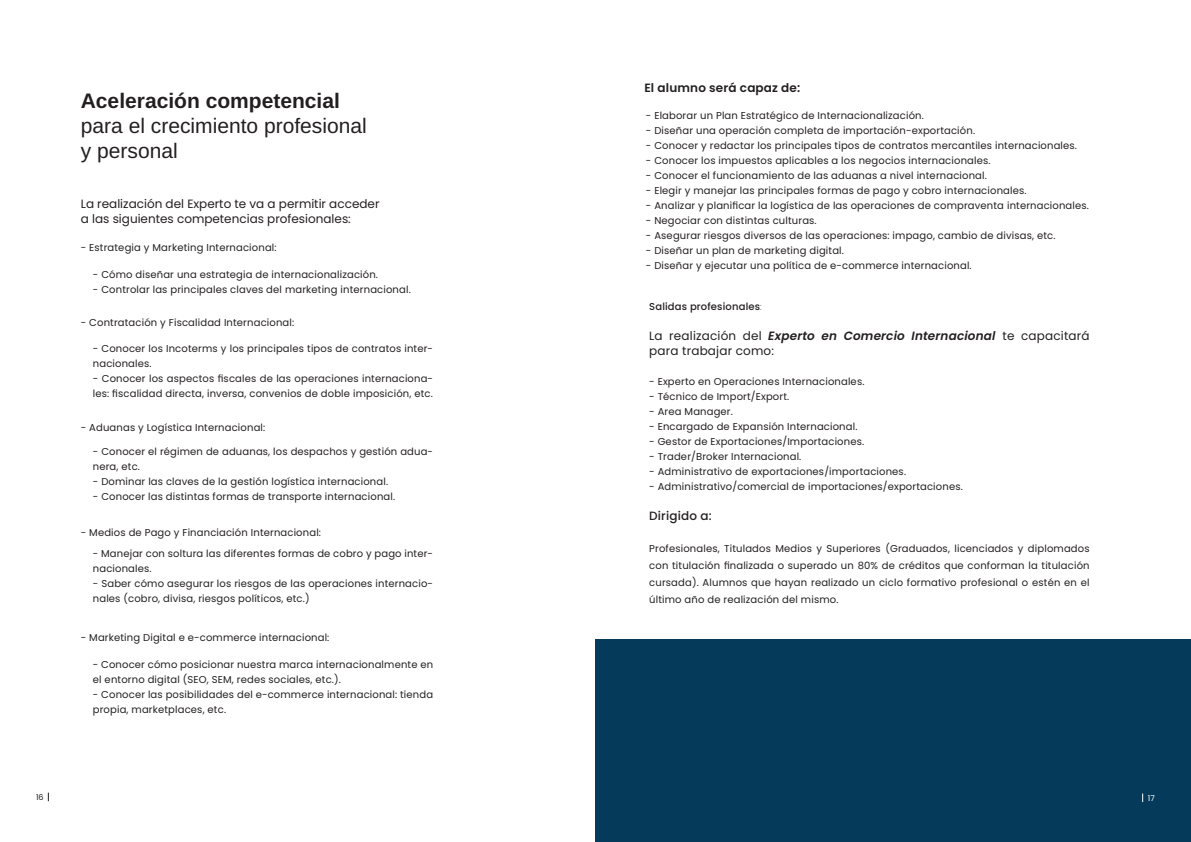
<style>
.page{position:relative;width:1191px;height:842px;background:#fff}
.page>*{position:absolute;margin:0;border:0;box-sizing:border-box;transform-origin:0 0}
.t1{font:21px/25px "Arimo";color:#231f20}
.t2{font:12px/15px "Poppins";color:#231f20}
.t3{font:600 12px "Poppins";letter-spacing:.015em;color:#231f20}
.t4{font:500 12px "Poppins";letter-spacing:.015em;color:#231f20}
.t5{font:10px/15px "Poppins";letter-spacing:.015em;color:#231f20}
.t6{font:500 10px "Poppins";letter-spacing:.015em;color:#231f20}
.t7{font:8px "Poppins";color:#231f20}
.t8{font:8px "Poppins";color:#fff}
.s1{font-weight:200}
.s2{font-weight:600;font-style:italic}
</style>
<div class="page">
<div style="left:595px;top:639px;width:596px;height:203px;background:#053a5b"></div>
<p class="t7" style="left:36px;top:793px;width:9px">16</p>
<h1 class="t1" style="left:81px;top:88px;width:287px">Aceleración competencial para el crecimiento profesional y personal</h1>
<p class="t2" style="left:81px;top:196px;width:300px">La realización del Experto te va a permitir acceder a las siguientes competencias profesionales:</p>
<p class="t5" style="left:81px;top:240px;width:197px">- Estrategia y Marketing Internacional:</p>
<p class="t5" style="left:93px;top:267px;width:287px">- Cómo diseñar una estrategia de internacionalización.</p>
<p class="t5" style="left:93px;top:282px;width:319px">- Controlar las principales claves del marketing internacional.</p>
<p class="t5" style="left:81px;top:315px;width:215px">- Contratación y Fiscalidad Internacional:</p>
<p class="t5" style="left:93px;top:341px;width:342px">- Conocer los Incoterms y los principales tipos de contratos inter&shy;nacionales.</p>
<p class="t5" style="left:93px;top:371px;width:342px">- Conocer los aspectos fiscales de las operaciones internaciona&shy;les: fiscalidad directa, inversa, convenios de doble imposición, etc.</p>
<p class="t5" style="left:81px;top:420px;width:186px">- Aduanas y Logística Internacional:</p>
<p class="t5" style="left:93px;top:444px;width:342px">- Conocer el régimen de aduanas, los despachos y gestión adua&shy;nera, etc.</p>
<p class="t5" style="left:93px;top:474px;width:297px">- Dominar las claves de la gestión logística internacional.</p>
<p class="t5" style="left:93px;top:489px;width:304px">- Conocer las distintas formas de transporte internacional.</p>
<p class="t5" style="left:81px;top:525px;width:242px">- Medios de Pago y Financiación Internacional:</p>
<p class="t5" style="left:93px;top:546px;width:342px">- Manejar con soltura las diferentes formas de cobro y pago inter&shy;nacionales.</p>
<p class="t5" style="left:93px;top:576px;width:342px">- Saber cómo asegurar los riesgos de las operaciones internacio&shy;nales (cobro, divisa, riesgos políticos, etc.)</p>
<p class="t5" style="left:81px;top:630px;width:250px">- Marketing Digital e e-commerce internacional:</p>
<p class="t5" style="left:93px;top:657px;width:342px">- Conocer cómo posicionar nuestra marca internacionalmente en el entorno digital (SEO, SEM, redes sociales, etc.).</p>
<p class="t5" style="left:93px;top:687px;width:342px">- Conocer las posibilidades del e-commerce internacional: tienda propia, marketplaces, etc.</p>
<p class="t3" style="left:644px;top:81px;width:157px">El alumno será capaz de:</p>
<p class="t5" style="left:646px;top:108px;width:279px">- Elaborar un Plan Estratégico de Internacionalización.</p>
<p class="t5" style="left:646px;top:123px;width:331px">- Diseñar una operación completa de importación-exportación.</p>
<p class="t5" style="left:646px;top:138px;width:433px">- Conocer y redactar los principales tipos de contratos mercantiles internacionales.</p>
<p class="t5" style="left:646px;top:153px;width:346px">- Conocer los impuestos aplicables a los negocios internacionales.</p>
<p class="t5" style="left:646px;top:168px;width:342px">- Conocer el funcionamiento de las aduanas a nivel internacional.</p>
<p class="t5" style="left:646px;top:183px;width:382px">- Elegir y manejar las principales formas de pago y cobro internacionales.</p>
<p class="t5" style="left:646px;top:198px;width:444px">- Analizar y planificar la logística de las operaciones de compraventa internacionales.</p>
<p class="t5" style="left:646px;top:213px;width:172px">- Negociar con distintas culturas.</p>
<p class="t5" style="left:646px;top:228px;width:411px">- Asegurar riesgos diversos de las operaciones: impago, cambio de divisas, etc.</p>
<p class="t5" style="left:646px;top:243px;width:200px">- Diseñar un plan de marketing digital.</p>
<p class="t5" style="left:646px;top:258px;width:327px">- Diseñar y ejecutar una política de e-commerce internacional.</p>
<p class="t6" style="left:649px;top:301px;width:114px">Salidas profesionales<span class="s1">:</span></p>
<p class="t2" style="left:649px;top:328px;width:442px">La realización del <span class="s2">Experto en Comercio Internacional</span> te capacitará para trabajar como:</p>
<p class="t5" style="left:649px;top:374px;width:217px">- Experto en Operaciones Internacionales.</p>
<p class="t5" style="left:649px;top:389px;width:141px">- Técnico de Import/Export.</p>
<p class="t5" style="left:649px;top:404px;width:85px">- Area Manager.</p>
<p class="t5" style="left:649px;top:419px;width:210px">- Encargado de Expansión Internacional.</p>
<p class="t5" style="left:649px;top:434px;width:216px">- Gestor de Exportaciones/Importaciones.</p>
<p class="t5" style="left:649px;top:449px;width:154px">- Trader/Broker Internacional.</p>
<p class="t5" style="left:649px;top:464px;width:258px">- Administrativo de exportaciones/importaciones.</p>
<p class="t5" style="left:649px;top:479px;width:315px">- Administrativo/comercial de importaciones/exportaciones.</p>
<p class="t4" style="left:649px;top:509px;width:64px">Dirigido a:</p>
<p class="t5" style="left:649px;top:540px;width:442px;line-height:17px;text-align:justify">Profesionales, Titulados Medios y Superiores (Graduados, licenciados y diplomados con titulación finalizada o superado un 80% de créditos que conforman la titulación cursada). Alumnos que hayan realizado un ciclo formativo profesional o estén en el último año de realización del mismo.</p>
<p class="t8" style="left:1147px;top:793px;width:8px">17</p>
</div>
